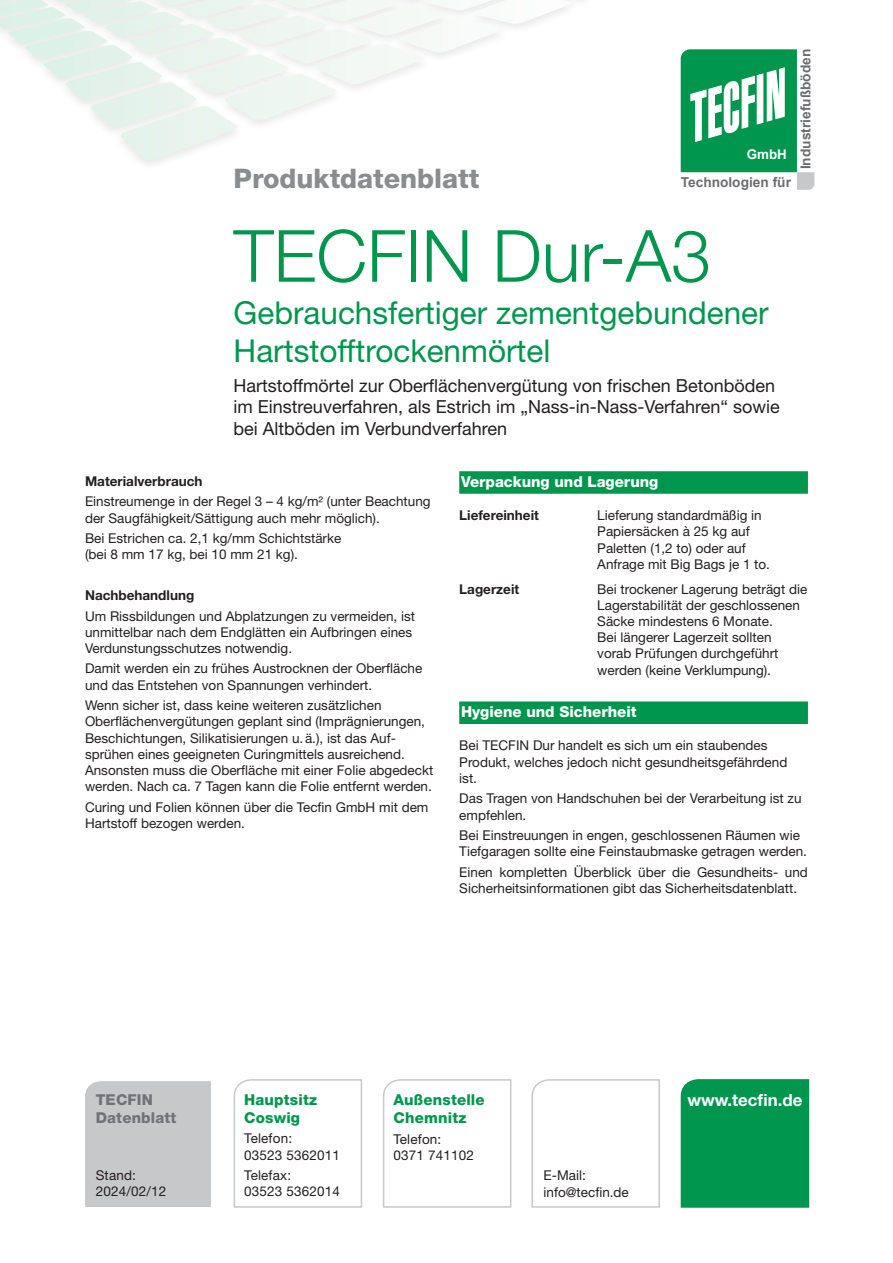
<style>
.page{position:relative;width:893px;height:1263px;background:#fff}
.page>*{position:absolute;margin:0;border:0;box-sizing:border-box;transform-origin:0 0}
.t1{font:300 72px "Helvetica Neue LT Std";color:#00964e}
.t2{font:31.5px/37.8px "Helvetica Neue LT Std";color:#00964e}
.t3{font:800 27px "Helvetica Neue LT Std";color:#8a8c8f}
.t4{font:18px/21.6px "Helvetica Neue LT Std";color:#231f20}
.t5{font:700 16.8px "Helvetica Neue LT Std";color:#fff}
.t6{font:800 15px "Helvetica Neue LT Std";color:#fff}
.t7{font:800 15px/18px "Helvetica Neue LT Std";letter-spacing:.01em;color:#00964e}
.t8{font:800 15px/18px "Helvetica Neue LT Std";letter-spacing:.01em;color:#717275}
.t9{font:700 13.65px "Arial";color:#6c6d70}
.t10{font:13.5px/16.2px "Helvetica Neue LT Std";color:#231f20}
.t11{font:700 13.5px "Helvetica Neue LT Std";color:#231f20}
.t12{font:700 13.35px "Arial";color:#fff}
</style>
<div class="page">
<div style="left:0;top:0;width:594px;height:172px;background:#231f20;opacity:.75"></div>
<div style="left:680px;top:1079px;width:130px;height:129px;background:#00964e"></div>
<svg style="left:531px;top:1079px;width:129px;height:129px"></svg>
<svg style="left:383px;top:1079px;width:129px;height:129px"></svg>
<svg style="left:233px;top:1079px;width:130px;height:129px"></svg>
<div style="left:85px;top:1081px;width:126px;height:126px;background:#c7c8ca"></div>
<svg style="left:681px;top:49px;width:133px;height:141px"></svg>
<div style="left:459px;top:471px;width:349px;height:23px;background:#00964e"></div>
<div style="left:459px;top:701px;width:349px;height:23px;background:#00964e"></div>
<h3 class="t3" style="left:234px;top:162px;width:247px">Produktdatenblatt</h3>
<p class="t12" style="left:747px;top:145px;width:42px">GmbH</p>
<p class="t9" style="left:681px;top:173px;width:112px">Technologien für</p>
<p class="t9" style="left:797px;top:169px;width:122px;rotate:-90deg">Industriefußböden</p>
<h1 class="t1" style="left:234px;top:212px;width:479px">TECFIN Dur-A3</h1>
<h2 class="t2" style="left:234px;top:293px;width:536px">Gebrauchsfertiger zementgebundener<br>Hartstofftrockenmörtel</h2>
<h3 class="t4" style="left:234px;top:374px;width:548px">Hartstoffmörtel zur Oberflächenvergütung von frischen Betonböden im Einstreuverfahren, als Estrich im „Nass-in-Nass-Verfahren“ sowie bei Altböden im Verbundverfahren</h3>
<p class="t11" style="left:85px;top:473px;width:119px">Materialverbrauch</p>
<p class="t10" style="left:85px;top:493px;width:347px">Einstreumenge in der Regel 3 – 4 kg/m² (unter Beachtung der Saugfähigkeit/Sättigung auch mehr möglich).</p>
<p class="t10" style="left:85px;top:530px;width:258px">Bei Estrichen ca. 2,1 kg/mm Schichtstärke (bei 8 mm 17 kg, bei 10 mm 21 kg).</p>
<p class="t11" style="left:85px;top:587px;width:111px">Nachbehandlung</p>
<p class="t10" style="left:85px;top:607px;width:332px">Um Rissbildungen und Abplatzungen zu vermeiden, ist unmittelbar nach dem Endglätten ein Aufbringen eines<br>Verdunstungsschutzes notwendig.</p>
<p class="t10" style="left:85px;top:660px;width:339px">Damit werden ein zu frühes Austrocknen der Oberfläche und das Entstehen von Spannungen verhindert.</p>
<p class="t10" style="left:85px;top:697px;width:350px">Wenn sicher ist, dass keine weiteren zusätzlichen Oberflächenvergütungen geplant sind (Imprägnierungen, Beschichtungen, Silikatisierungen u.ä.), ist das Auf&shy;sprühen eines geeigneten Curingmittels ausreichend.<br>Ansonsten muss die Oberfläche mit einer Folie abgedeckt werden. Nach ca. 7 Tagen kann die Folie entfernt werden.</p>
<p class="t10" style="left:85px;top:798px;width:345px">Curing und Folien können über die Tecfin GmbH mit dem<br>Hartstoff bezogen werden.</p>
<p class="t6" style="left:461px;top:473px;width:199px">Verpackung und Lagerung</p>
<p class="t11" style="left:459px;top:507px;width:81px">Liefereinheit</p>
<p class="t10" style="left:597px;top:507px;width:174px">Lieferung standardmäßig in<br>Papiersäcken à 25 kg auf<br>Paletten (1,2 to) oder auf<br>Anfrage mit Big Bags je 1 to.</p>
<p class="t11" style="left:459px;top:580px;width:61px">Lagerzeit</p>
<p class="t10" style="left:597px;top:580px;width:212px">Bei trockener Lagerung beträgt die<br>Lagerstabilität der geschlossenen<br>Säcke mindestens 6 Monate.<br>Bei längerer Lagerzeit sollten vorab Prüfungen durchgeführt werden (keine Verklumpung).</p>
<p class="t6" style="left:461px;top:703px;width:177px">Hygiene und Sicherheit</p>
<p class="t10" style="left:459px;top:737px;width:330px">Bei TECFIN Dur handelt es sich um ein staubendes<br>Produkt, welches jedoch nicht gesundheitsgefährdend ist.</p>
<p class="t10" style="left:459px;top:790px;width:344px">Das Tragen von Handschuhen bei der Verarbeitung ist zu empfehlen.</p>
<p class="t10" style="left:459px;top:827px;width:349px">Bei Einstreuungen in engen, geschlossenen Räumen wie<br>Tiefgaragen sollte eine Feinstaubmaske getragen werden.</p>
<p class="t10" style="left:459px;top:863px;width:350px">Einen kompletten Überblick über die Gesundheits- und<br>Sicherheitsinformationen gibt das Sicherheitsdatenblatt.</p>
<p class="t8" style="left:96px;top:1090px;width:82px">TECFIN<br>Datenblatt</p>
<p class="t7" style="left:244px;top:1090px;width:74px">Hauptsitz<br>Coswig</p>
<p class="t10" style="left:244px;top:1130px;width:97px">Telefon:<br>03523 5362011</p>
<p class="t10" style="left:244px;top:1167px;width:97px">Telefax:<br>03523 5362014</p>
<p class="t7" style="left:393px;top:1091px;width:93px">Außenstelle</p>
<p class="t5" style="left:687px;top:1090px;width:117px">www.tecfin.de</p>
<p class="t7" style="left:393px;top:1109px;width:74px">Chemnitz</p>
<p class="t10" style="left:393px;top:1130px;width:82px">Telefon:<br>0371 741102</p>
<p class="t10" style="left:96px;top:1167px;width:72px">Stand:<br>2024/02/12</p>
<p class="t10" style="left:544px;top:1167px;width:87px">E-Mail: info@tecfin.de</p>
</div>
